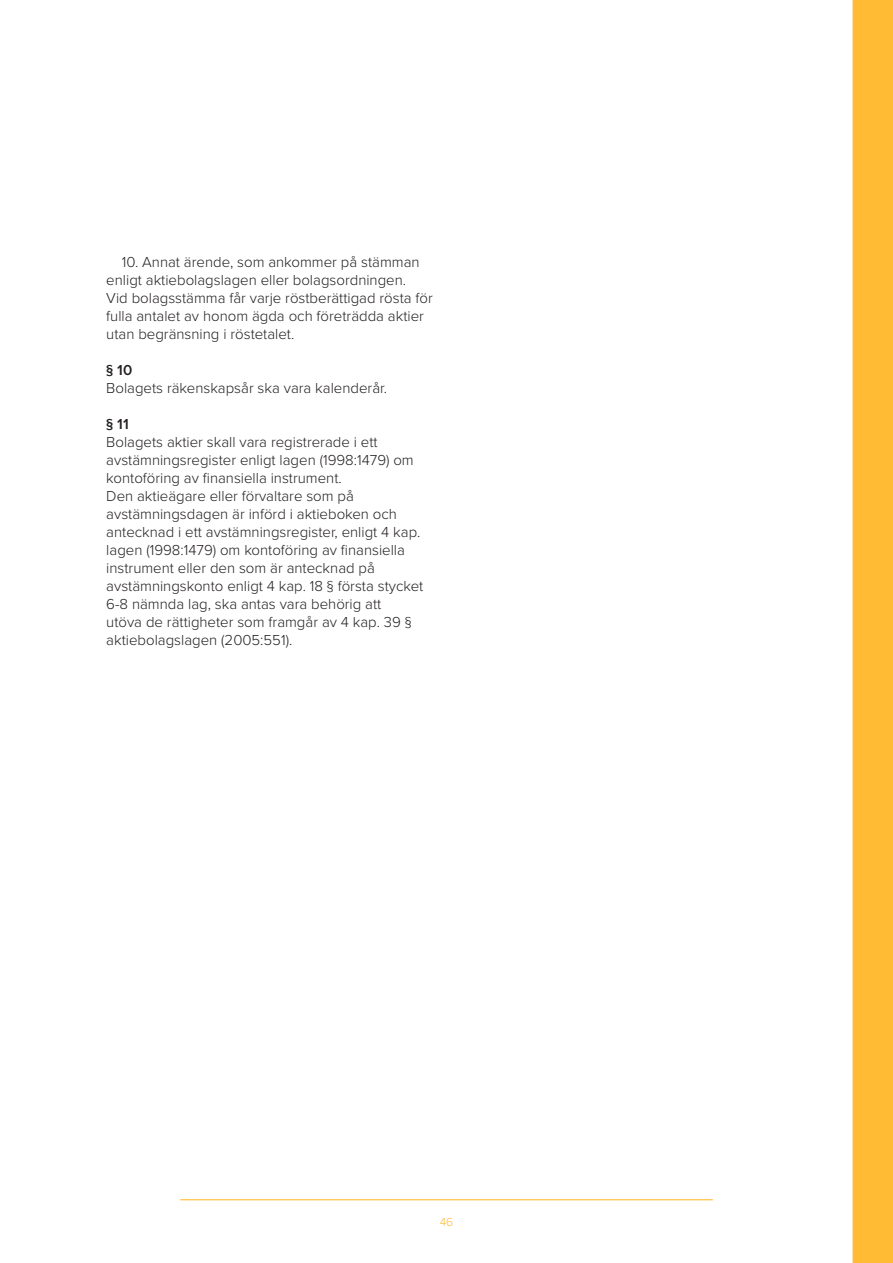
<style>
.page{position:relative;width:893px;height:1263px;background:#fff}
.page>*{position:absolute;margin:0;border:0;box-sizing:border-box;transform-origin:0 0}
.Brödtext{font:300 15px/18px "Proxima Nova";color:#231f20}
.Brödtext-2{font:600 15px "Proxima Nova";color:#231f20}
.t1{font:300 12px "Proxima Nova";color:#fb3}
</style>
<div class="page">
<hr style="left:180px;top:1199px;width:533px;height:1px;background:#fb3">
<div style="left:853px;top:0;width:40px;height:1263px;background:#fb3"></div>
<p class="Brödtext" style="left:106px;top:252px;width:315px;text-indent:16px">10. Annat ärende, som ankommer på stämman enligt aktiebolagslagen eller bolagsordningen.</p>
<p class="Brödtext" style="left:106px;top:288px;width:328px">Vid bolagsstämma får varje röstberättigad rösta för fulla antalet av honom ägda och företrädda aktier utan begränsning i röstetalet.</p>
<p class="Brödtext-2" style="left:106px;top:359px;width:27px">§ 10</p>
<p class="Brödtext" style="left:106px;top:378px;width:282px">Bolagets räkenskapsår ska vara kalenderår.</p>
<p class="Brödtext-2" style="left:106px;top:413px;width:24px">§ 11</p>
<p class="Brödtext" style="left:106px;top:432px;width:309px">Bolagets aktier skall vara registrerade i ett avstämningsregister enligt lagen (1998:1479) om kontoföring av finansiella instrument.</p>
<p class="Brödtext" style="left:106px;top:486px;width:318px">Den aktieägare eller förvaltare som på avstämningsdagen är införd i aktieboken och antecknad i ett avstämningsregister, enligt 4 kap. lagen (1998:1479) om kontoföring av finansiella instrument eller den som är antecknad på avstämningskonto enligt 4 kap. 18 § första stycket 6-8 nämnda lag, ska antas vara behörig att<br>utöva de rättigheter som framgår av 4 kap. 39 § aktiebolagslagen (2005:551).</p>
<p class="t1" style="left:440px;top:1213px;width:15px">46</p>
</div>
